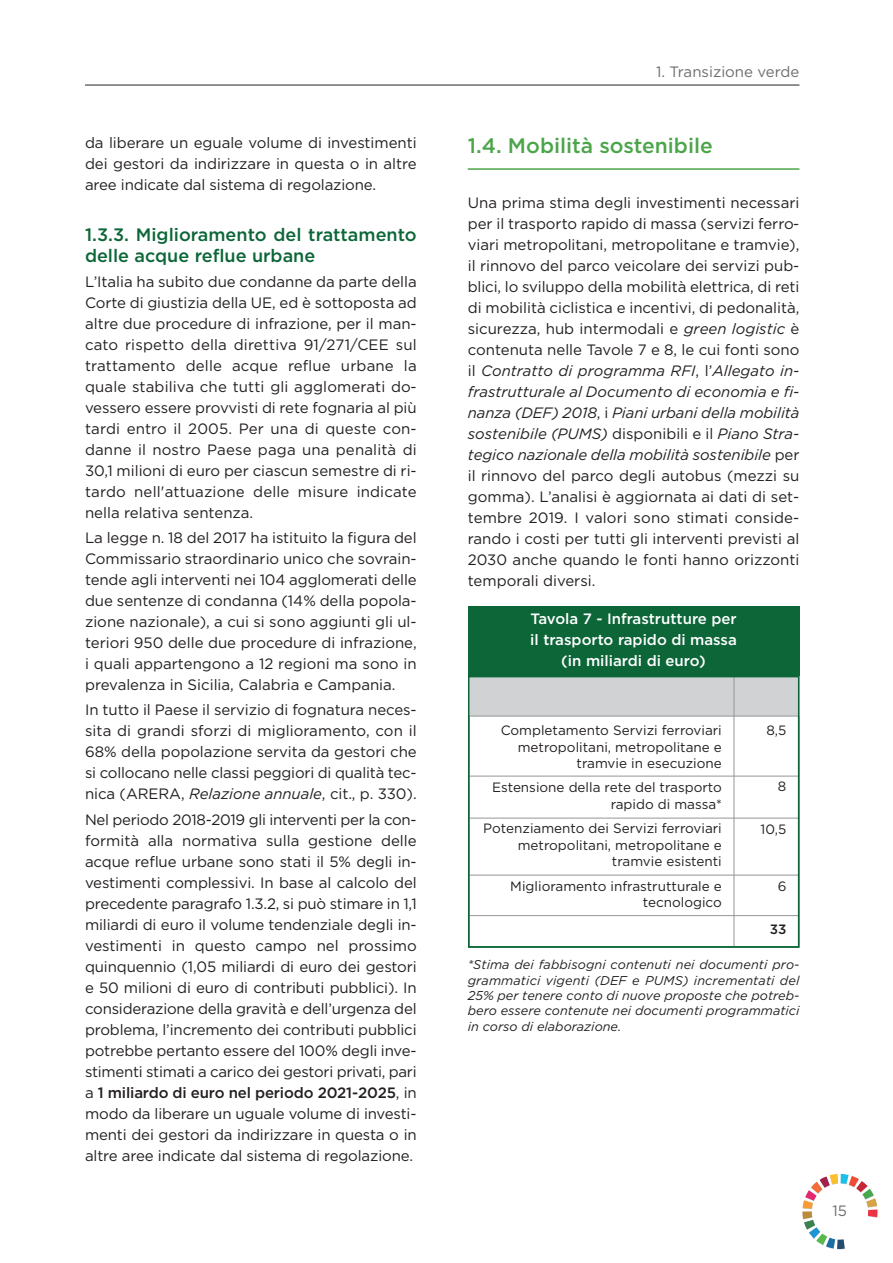
<style>
.page{position:relative;width:893px;height:1263px;background:#fff}
.page>*{position:absolute;margin:0;border:0;box-sizing:border-box;transform-origin:0 0}
.t1{font:500 21px "Gotham";color:#4ba549}
.t2{font:500 18px/21px "Gotham";color:#0c6638}
.t3{font:15px/21px "Gotham";letter-spacing:-.005em;color:#231f20;text-align:justify}
.t4{font:500 15px/21px "Gotham";color:#fff;text-align:center}
.t5{font:15px "Gotham";color:#6c6d70}
.t6{font:13.5px/16.2px "Gotham";color:#231f20;text-align:right}
.t7{font:500 13.5px "Gotham";color:#231f20}
.t8{font:italic 12.75px/15.3px "Gotham";color:#231f20;text-align:justify}
.s1{font-style:italic}
.s2{font-weight:500}
</style>
<div class="page">
<hr style="left:468px;top:168px;width:331px;height:2px;background:#4ba549">
<hr style="left:85px;top:84px;width:714px;height:2px;background:#6c6d70">
<svg style="left:802px;top:1173px;width:75px;height:76px"></svg>
<div style="left:689px;top:676px;width:110px;height:40px;background:#d1d2d4"></div>
<div style="left:468px;top:676px;width:230px;height:40px;background:#d1d2d4"></div>
<hr style="left:468px;top:776px;width:331px;height:1px;background:#939598">
<hr style="left:468px;top:818px;width:331px;height:1px;background:#939598">
<hr style="left:468px;top:875px;width:331px;height:1px;background:#939598">
<hr style="left:468px;top:915px;width:331px;height:1px;background:#939598">
<hr style="left:468px;top:716px;width:331px;height:1px;background:#939598">
<hr style="left:734px;top:676px;width:1px;height:272px;background:#939598">
<div style="left:468px;top:606px;width:331px;height:70px;background:#0c6638"></div>
<div style="left:468px;top:676px;width:331px;height:272px;border:2px solid #0c6638"></div>
<p class="t3" style="left:85px;top:134px;width:333px">da liberare un eguale volume di investimenti dei gestori da indirizzare in questa o in altre aree indicate dal sistema di regolazione.</p>
<p class="t2" style="left:85px;top:224px;width:333px">1.3.3. Miglioramento del trattamento delle acque reflue urbane</p>
<p class="t3" style="left:85px;top:272px;width:333px">L’Italia ha subito due condanne da parte della Corte di giustizia della UE, ed è sottoposta ad altre due procedure di infrazione, per il man&shy;cato rispetto della direttiva 91/271/CEE sul trattamento delle acque reflue urbane la quale stabiliva che tutti gli agglomerati do&shy;vessero essere provvisti di rete fognaria al più tardi entro il 2005. Per una di queste con&shy;danne il nostro Paese paga una penalità di 30,1 milioni di euro per ciascun semestre di ri&shy;tardo nell'attuazione delle misure indicate nella relativa sentenza.</p>
<p class="t3" style="left:85px;top:529px;width:333px">La legge n. 18 del 2017 ha istituito la figura del Commissario straordinario unico che sovrain&shy;tende agli interventi nei 104 agglomerati delle due sentenze di condanna (14% della popola&shy;zione nazionale), a cui si sono aggiunti gli ul&shy;teriori 950 delle due procedure di infrazione, i quali appartengono a 12 regioni ma sono in prevalenza in Sicilia, Calabria e Campania.</p>
<p class="t3" style="left:85px;top:701px;width:333px">In tutto il Paese il servizio di fognatura neces&shy;sita di grandi sforzi di miglioramento, con il 68% della popolazione servita da gestori che si collocano nelle classi peggiori di qualità tec&shy;nica (ARERA, <span class="s1">Relazione annuale</span>, cit., p. 330).</p>
<p class="t3" style="left:85px;top:810px;width:333px">Nel periodo 2018-2019 gli interventi per la con&shy;formità alla normativa sulla gestione delle acque reflue urbane sono stati il 5% degli in&shy;vestimenti complessivi. In base al calcolo del precedente paragrafo 1.3.2, si può stimare in 1,1 miliardi di euro il volume tendenziale degli in&shy;vestimenti in questo campo nel prossimo quinquennio (1,05 miliardi di euro dei gestori e 50 milioni di euro di contributi pubblici). In considerazione della gravità e dell’urgenza del problema, l’incremento dei contributi pubblici potrebbe pertanto essere del 100% degli inve&shy;stimenti stimati a carico dei gestori privati, pari a <span class="s2">1 miliardo di euro nel periodo 2021-2025</span>, in modo da liberare un uguale volume di investi&shy;menti dei gestori da indirizzare in questa o in altre aree indicate dal sistema di regolazione.</p>
<p class="t5" style="left:656px;top:67px;width:145px">1. Transizione verde</p>
<h1 class="t1" style="left:468px;top:133px;width:246px">1.4. Mobilità sostenibile</h1>
<p class="t3" style="left:468px;top:193px;width:333px">Una prima stima degli investimenti necessari per il trasporto rapido di massa (servizi ferro&shy;viari metropolitani, metropolitane e tramvie), il rinnovo del parco veicolare dei servizi pub&shy;blici, lo sviluppo della mobilità elettrica, di reti di mobilità ciclistica e incentivi, di pedonalità, sicurezza, hub intermodali e <span class="s1">green logistic</span> è contenuta nelle Tavole 7 e 8, le cui fonti sono il <span class="s1">Contratto di programma RFI</span>, l’<span class="s1">Allegato in&shy;frastrutturale al Documento di economia e fi&shy;nanza (DEF) 2018</span>, i <span class="s1">Piani urbani della mobilità sostenibile (PUMS)</span> disponibili e il <span class="s1">Piano Stra&shy;tegico nazionale della mobilità sostenibile</span> per il rinnovo del parco degli autobus (mezzi su gomma). L’analisi è aggiornata ai dati di set&shy;tembre 2019. I valori sono stimati conside&shy;rando i costi per tutti gli interventi previsti al 2030 anche quando le fonti hanno orizzonti temporali diversi.</p>
<p class="t4" style="left:530px;top:609px;width:208px">Tavola 7 - Infrastrutture per il trasporto rapido di massa (in miliardi di euro)</p>
<p class="t6" style="left:501px;top:724px;width:223px">Completamento Servizi ferroviari metropolitani, metropolitane e tramvie in esecuzione</p>
<p class="t6" style="left:492px;top:781px;width:231px">Estensione della rete del trasporto rapido di massa*</p>
<p class="t6" style="left:483px;top:822px;width:240px">Potenziamento dei Servizi ferroviari metropolitani, metropolitane e tramvie esistenti</p>
<p class="t6" style="left:510px;top:879px;width:213px">Miglioramento infrastrutturale e tecnologico</p>
<p class="t6" style="left:766px;top:724px;width:22px">8,5</p>
<p class="t6" style="left:778px;top:779px;width:10px">8</p>
<p class="t6" style="left:761px;top:822px;width:27px">10,5</p>
<p class="t6" style="left:778px;top:879px;width:10px">6</p>
<p class="t7" style="left:770px;top:922px;width:18px">33</p>
<p class="t8" style="left:468px;top:957px;width:333px">*Stima dei fabbisogni contenuti nei documenti pro&shy;grammatici vigenti (DEF e PUMS) incrementati del 25% per tenere conto di nuove proposte che potreb&shy;bero essere contenute nei documenti programmatici in corso di elaborazione.</p>
<p class="t5" style="left:832px;top:1206px;width:16px">15</p>
</div>
